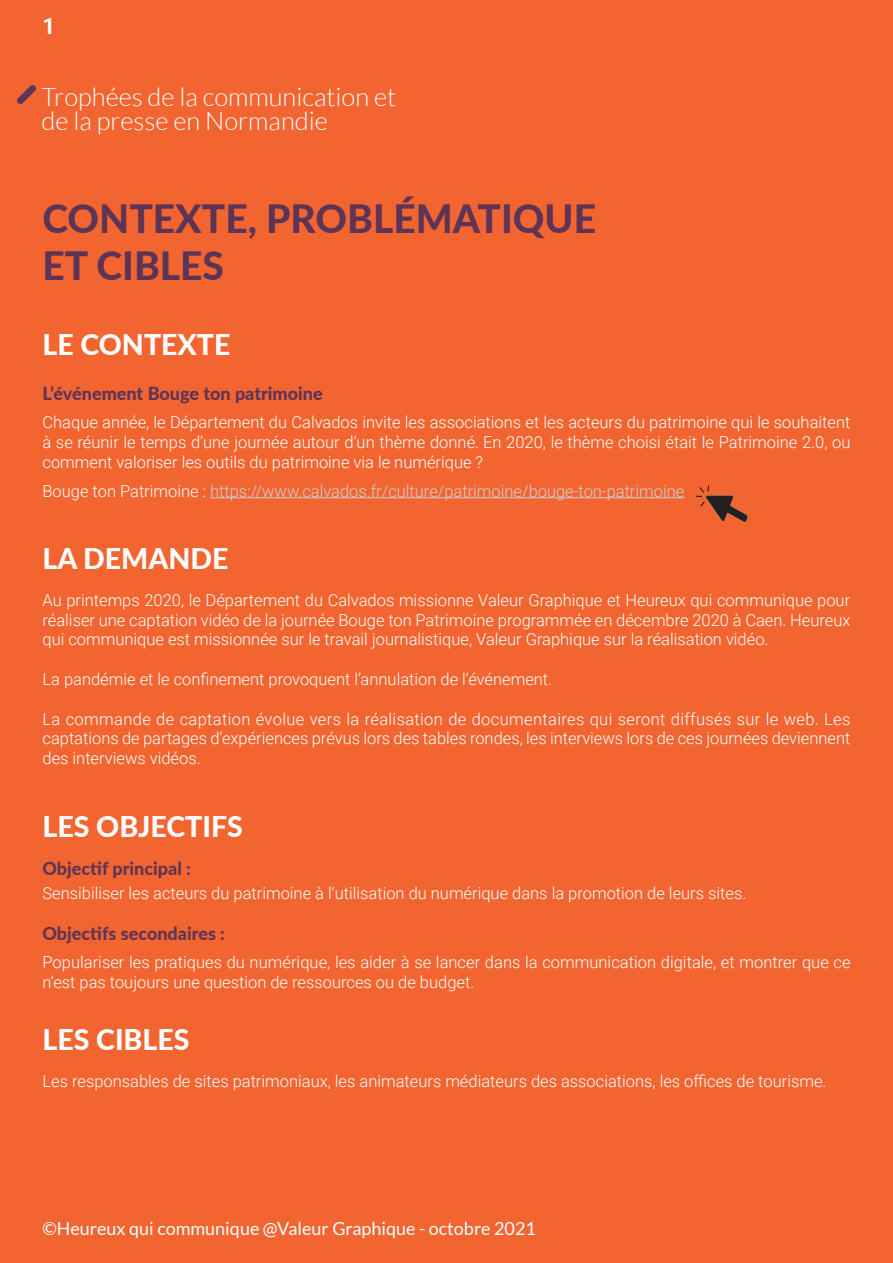
<style>
.page{position:relative;width:893px;height:1263px;background:#f26531}
.page>*{position:absolute;margin:0;border:0;box-sizing:border-box;transform-origin:0 0}
.t1{font:800 39px/46.8px "Lato";color:#5d3455}
.t2{font:800 28.5px "Lato";color:#fff}
.t3{font:300 25.5px/24px "Lato";color:#fff}
.t4{font:700 22.5px "Roboto";color:#fff}
.t5{font:800 18px "Lato";color:#5d3455}
.t6{font:18px "Lato";color:#fff}
.t7{font:300 16.5px/19.8px "Roboto";color:#fff;text-align:justify}
.t8{font:300 16.5px "Roboto";color:#cdcfd0}
.s1{color:#fff}
</style>
<div class="page">
<svg style="left:17px;top:85px;width:19px;height:19px"></svg>
<hr style="left:210px;top:497px;width:474px;height:1px;background:#cdcfd0">
<svg style="left:696px;top:485px;width:52px;height:37px"></svg>
<h3 class="t4" style="left:43px;top:10px;width:14px">1</h3>
<h3 class="t3" style="left:41px;top:85px;width:356px">Trophées de la communication et de la presse en Normandie</h3>
<h1 class="t1" style="left:43px;top:194px;width:555px">CONTEXTE, PROBLÉMATIQUE<br>ET CIBLES</h1>
<h2 class="t2" style="left:43px;top:323px;width:189px">LE CONTEXTE</h2>
<p class="t5" style="left:43px;top:380px;width:282px">L’événement Bouge ton patrimoine</p>
<p class="t7" style="left:43px;top:412px;width:809px">Chaque année, le Département du Calvados invite les associations et les acteurs du patrimoine qui le souhaitent à se réunir le temps d’une journée autour d’un thème donné. En 2020, le thème choisi était le Patrimoine 2.0, ou comment valoriser les outils du patrimoine via le numérique ?</p>
<p class="t8" style="left:43px;top:479px;width:643px"><span class="s1">Bouge ton Patrimoine :</span> https://www.calvados.fr/culture/patrimoine/bouge-ton-patrimoine</p>
<h2 class="t2" style="left:43px;top:537px;width:187px">LA DEMANDE</h2>
<p class="t7" style="left:43px;top:589px;width:809px">Au printemps 2020, le Département du Calvados missionne Valeur Graphique et Heureux qui communique pour réaliser une captation vidéo de la journée Bouge ton Patrimoine programmée en décembre 2020 à Caen. Heureux qui communique est missionnée sur le travail journalistique, Valeur Graphique sur la réalisation vidéo.</p>
<p class="t7" style="left:43px;top:669px;width:511px">La pandémie et le confinement provoquent l’annulation de l’événement.</p>
<p class="t7" style="left:43px;top:708px;width:809px">La commande de captation évolue vers la réalisation de documentaires qui seront diffusés sur le web. Les captations de partages d’expériences prévus lors des tables rondes, les interviews lors de ces journées deviennent des interviews vidéos.</p>
<h2 class="t2" style="left:43px;top:805px;width:202px">LES OBJECTIFS</h2>
<p class="t5" style="left:43px;top:855px;width:150px">Objectif principal :</p>
<p class="t7" style="left:43px;top:883px;width:705px">Sensibiliser les acteurs du patrimoine à l’utilisation du numérique dans la promotion de leurs sites.</p>
<p class="t5" style="left:43px;top:920px;width:184px">Objectifs secondaires :</p>
<p class="t7" style="left:43px;top:952px;width:810px">Populariser les pratiques du numérique, les aider à se lancer dans la communication digitale, et montrer que ce n’est pas toujours une question de ressources ou de budget.</p>
<h2 class="t2" style="left:43px;top:1018px;width:148px">LES CIBLES</h2>
<p class="t7" style="left:43px;top:1070px;width:785px">Les responsables de sites patrimoniaux, les animateurs médiateurs des associations, les offices de tourisme.</p>
<p class="t6" style="left:43px;top:1218px;width:495px">©Heureux qui communique @Valeur Graphique - octobre 2021</p>
</div>
